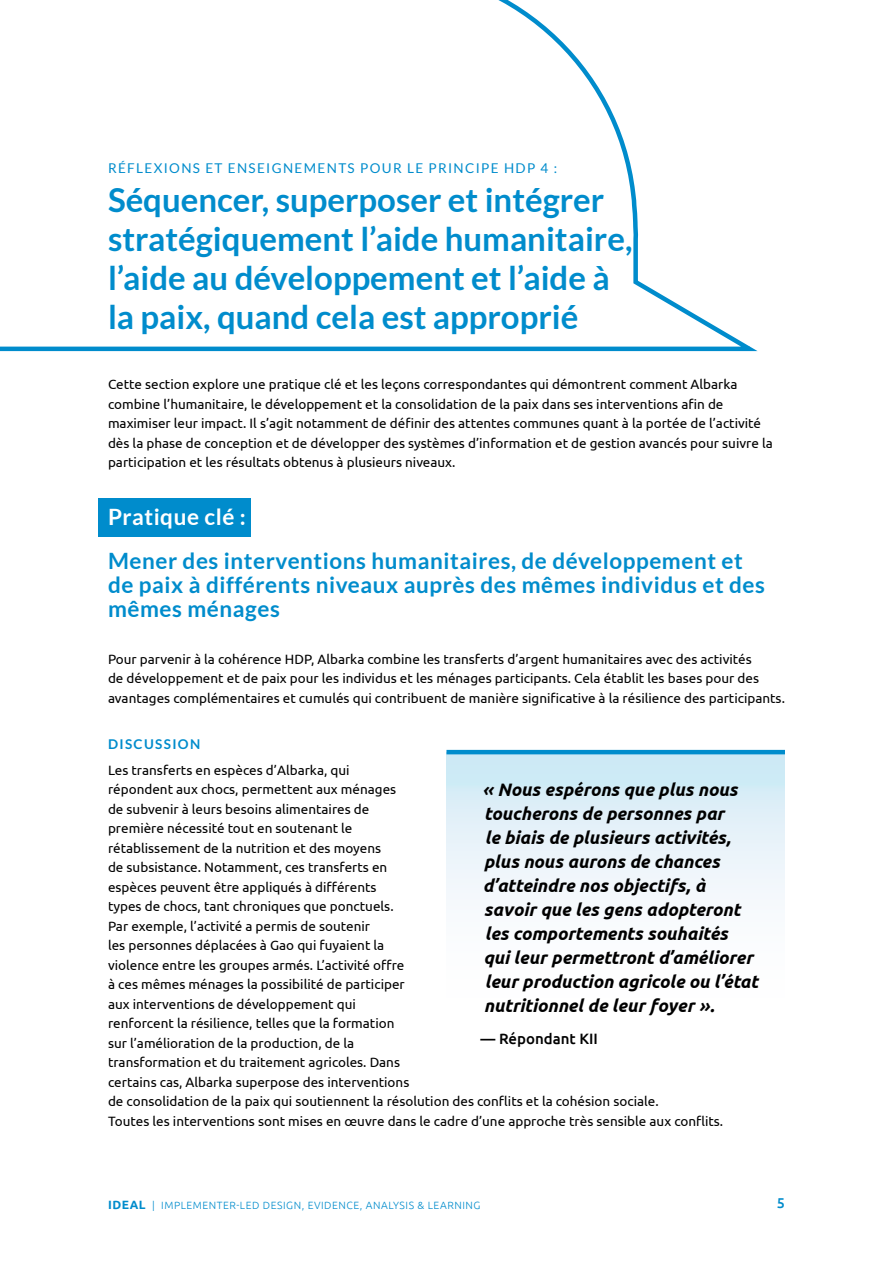
<style>
.page{position:relative;width:893px;height:1263px;background:#fff}
.page>*{position:absolute;margin:0;border:0;box-sizing:border-box;transform-origin:0 0}
.header_1{font:700 33px/39px "Lato";color:#008ccc}
.header_2{font:700 22.5px/24px "Lato";letter-spacing:.025em;color:#008ccc}
.Key_Practice{font:700 22.5px "Lato";letter-spacing:.025em;color:#fff}
.quote{font:italic 700 18px/24px "Ubuntu";color:#000}
.quote_attribution{font:500 15px "Ubuntu";color:#000}
.t1{font:500 14.25px "Ubuntu";color:#008ccc}
.body{font:13.5px/19.5px "Ubuntu";color:#000}
.header_1_subtext{font:13.5px "Lato";letter-spacing:.1em;color:#008ccc}
.header_3{font:700 13.5px "Lato";letter-spacing:.1em;color:#008ccc}
.t2{font:300 10.5px "Ubuntu";letter-spacing:.05em;color:#008ccc}
.s1{font-weight:700;font-size:12px}
</style>
<div class="page">
<svg style="left:0;top:0;width:758px;height:352px"></svg>
<div style="left:98px;top:498px;width:153px;height:39px;background:#008ccc"></div>
<div style="left:446px;top:753px;width:339px;height:256px;background:linear-gradient(to bottom,#d1eaf5,#fff)"></div>
<hr style="left:446px;top:750px;width:339px;height:4px;background:#008ccc">
<p class="header_1_subtext" style="left:108px;top:161px;width:451px">RÉFLEXIONS ET ENSEIGNEMENTS POUR LE PRINCIPE HDP 4 :</p>
<p class="header_1" style="left:108px;top:180px;width:526px">Séquencer, superposer et intégrer stratégiquement l’aide humanitaire, l’aide au développement et l’aide à la paix, quand cela est approprié</p>
<p class="body" style="left:108px;top:374px;width:666px">Cette section explore une pratique clé et les leçons correspondantes qui démontrent comment Albarka combine l’humanitaire, le développement et la consolidation de la paix dans ses interventions afin de maximiser leur impact. Il s’agit notamment de définir des attentes communes quant à la portée de l’activité dès la phase de conception et de développer des systèmes d’information et de gestion avancés pour suivre la participation et les résultats obtenus à plusieurs niveaux.</p>
<p class="Key_Practice" style="left:108px;top:504px;width:139px">Pratique clé :</p>
<p class="header_2" style="left:108px;top:549px;width:658px">Mener des interventions humanitaires, de développement et de paix à différents niveaux auprès des mêmes individus et des mêmes ménages</p>
<p class="body" style="left:108px;top:649px;width:678px">Pour parvenir à la cohérence HDP, Albarka combine les transferts d’argent humanitaires avec des activités<br>de développement et de paix pour les individus et les ménages participants. Cela établit les bases pour des avantages complémentaires et cumulés qui contribuent de manière significative à la résilience des participants.</p>
<p class="header_3" style="left:108px;top:736px;width:94px">DISCUSSION</p>
<p class="body" style="left:108px;top:760px;width:617px">Les transferts en espèces d’Albarka, qui<br>répondent aux chocs, permettent aux ménages<br>de subvenir à leurs besoins alimentaires de<br>première nécessité tout en soutenant le<br>rétablissement de la nutrition et des moyens<br>de subsistance. Notamment, ces transferts en<br>espèces peuvent être appliqués à différents<br>types de chocs, tant chroniques que ponctuels.<br>Par exemple, l’activité a permis de soutenir<br>les personnes déplacées à Gao qui fuyaient la<br>violence entre les groupes armés. L’activité offre<br>à ces mêmes ménages la possibilité de participer<br>aux interventions de développement qui<br>renforcent la résilience, telles que la formation<br>sur l’amélioration de la production, de la<br>transformation et du traitement agricoles. Dans<br>certains cas, Albarka superpose des interventions<br>de consolidation de la paix qui soutiennent la résolution des conflits et la cohésion sociale.<br>Toutes les interventions sont mises en œuvre dans le cadre d’une approche très sensible aux conflits.</p>
<p class="quote" style="left:482px;top:777px;width:277px">« Nous espérons que plus nous toucherons de personnes par<br>le biais de plusieurs activités, plus nous aurons de chances d’atteindre nos objectifs, à savoir que les gens adopteront les comportements souhaités<br>qui leur permettront d’améliorer leur production agricole ou l’état nutritionnel de leur foyer ».</p>
<p class="quote_attribution" style="left:480px;top:1029px;width:119px">— Répondant KII</p>
<p class="t2" style="left:108px;top:1198px;width:374px"><span class="s1">IDEAL</span> | IMPLEMENTER-LED DESIGN, EVIDENCE, ANALYSIS &amp; LEARNING</p>
<p class="t1" style="left:777px;top:1194px;width:10px">5</p>
</div>
